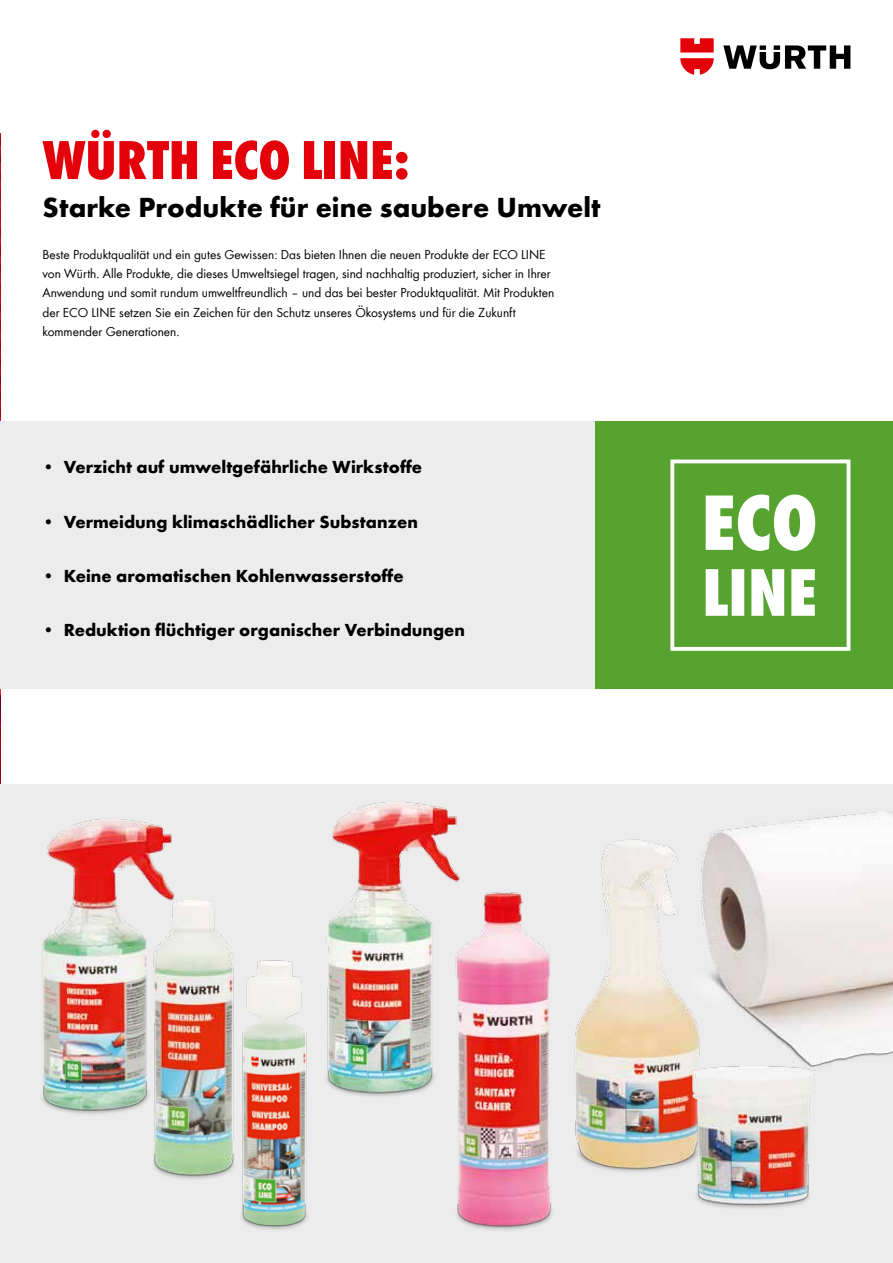
<style>
.page{position:relative;width:893px;height:1263px;background:#fff}
.page>*{position:absolute;margin:0;border:0;box-sizing:border-box;transform-origin:0 0}
.t1{font:800 condensed 57px "Wuerth";color:#e3000b}
.t2{font:700 28.5px "Wuerth";color:#000}
.t3{font:700 18px "Wuerth";color:#000}
.t4{font:13.5px/19.2px "Wuerth";color:#000}
</style>
<div class="page">
<svg style="left:723px;top:45px;width:127px;height:24px"></svg>
<svg style="left:680px;top:38px;width:34px;height:37px"></svg>
<img style="left:0;top:134px;width:1px;height:643px">
<div style="left:0;top:784px;width:893px;height:479px;background:#ececec"></div>
<div style="left:0;top:421px;width:893px;height:268px;background:#ececec"></div>
<div style="left:595px;top:421px;width:298px;height:268px;background:#56a32f"></div>
<svg style="left:670px;top:459px;width:180px;height:192px"></svg>
<img style="left:0;top:777px;width:172px;height:336px">
<img style="left:326px;top:802px;width:131px;height:156px">
<img style="left:613px;top:811px;width:280px;height:245px">
<img style="left:892px;top:866px;width:1px;height:190px">
<img style="left:378px;top:871px;width:251px;height:359px">
<img style="left:629px;top:1047px;width:251px;height:162px">
<img style="left:72px;top:847px;width:163px;height:332px">
<img style="left:241px;top:958px;width:158px;height:272px">
<h1 class="t1" style="left:43px;top:120px;width:369px">WÜRTH ECO LINE:</h1>
<h2 class="t2" style="left:43px;top:187px;width:559px">Starke Produkte für eine saubere Umwelt</h2>
<p class="t4" style="left:43px;top:244px;width:513px">Beste Produktqualität und ein gutes Gewissen: Das bieten Ihnen die neuen Produkte der ECO LINE von Würth. Alle Produkte, die dieses Umweltsiegel tragen, sind nachhaltig produziert, sicher in Ihrer Anwendung und somit rundum umweltfreundlich – und das bei bester Produktqualität. Mit Produkten der ECO LINE setzen Sie ein Zeichen für den Schutz unseres Ökosystems und für die Zukunft kommender Generationen.</p>
<h3 class="t3" style="left:43px;top:454px;width:381px">• Verzicht auf umweltgefährliche Wirkstoffe</h3>
<h3 class="t3" style="left:43px;top:508px;width:377px">• Vermeidung klimaschädlicher Substanzen</h3>
<h3 class="t3" style="left:43px;top:562px;width:363px">• Keine aromatischen Kohlenwasserstoffe</h3>
<h3 class="t3" style="left:43px;top:616px;width:424px">• Reduktion flüchtiger organischer Verbindungen</h3>
</div>
